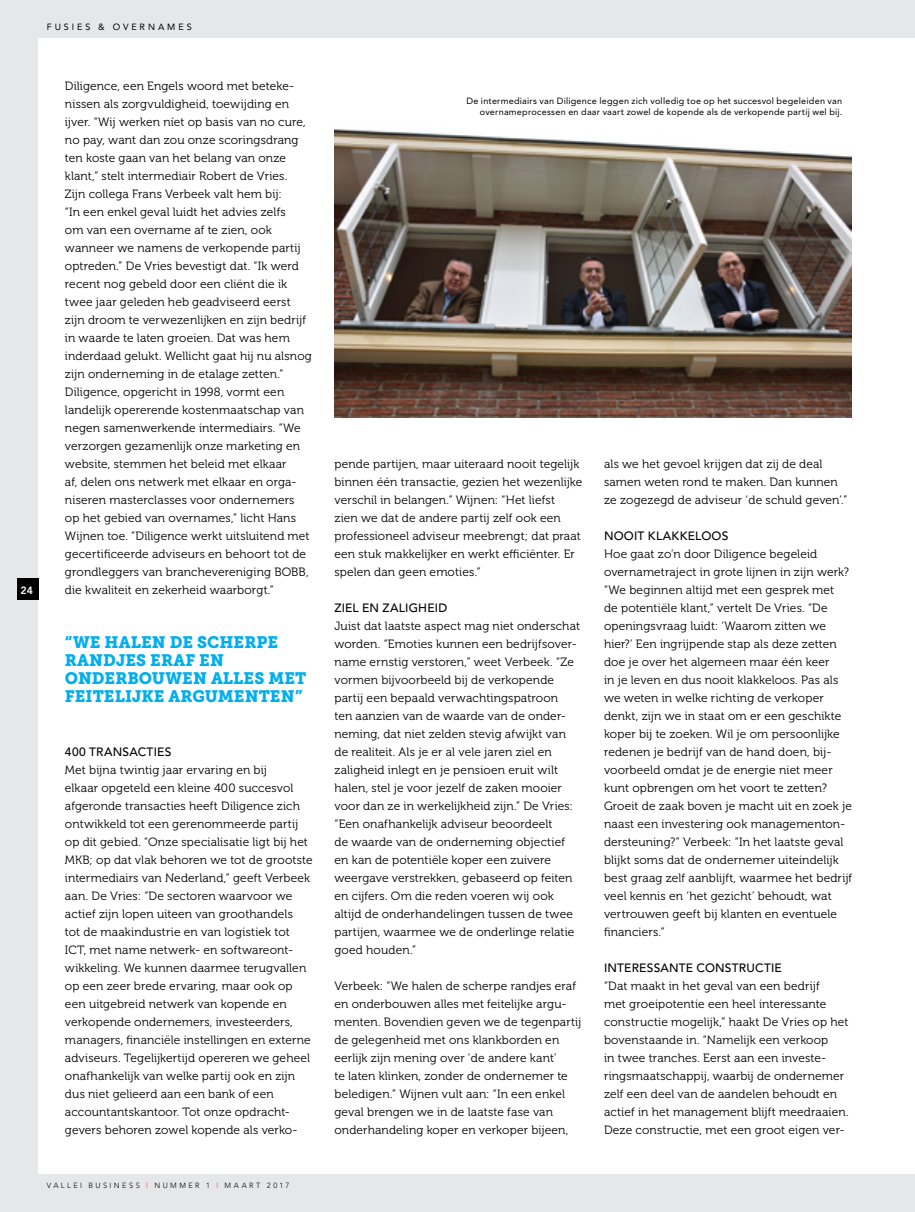
<style>
.page{position:relative;width:915px;height:1212px;background:#fff}
.page>*{position:absolute;margin:0;border:0;box-sizing:border-box;transform-origin:0 0}
.t1{font:16.5px/18px "Museo Slab 900";letter-spacing:.005em;color:#00aeef}
.t2{font:500 13.5px "Avenir";color:#fff}
.t3{font:12px/18px "Museo 300";letter-spacing:.01em;color:#000}
.t4{font:500 12px "Avenir";letter-spacing:.015em;color:#000}
.t5{font:9px/10.8px "Avenir";letter-spacing:.025em;color:#000;text-align:right}
.t6{font:9px "Avenir";letter-spacing:.325em;color:#000}
.t7{font:300 7.5px "Avenir";letter-spacing:.325em;color:#000}
.s1{font-weight:800;font-size:10.5px}
.s2{color:#d71d24}
</style>
<div class="page">
<div style="left:0;top:0;width:914px;height:1212px;background:#e6e7e8"></div>
<div style="left:38px;top:38px;width:876px;height:1136px;background:#fff"></div>
<div style="left:17px;top:578px;width:21px;height:22px;background:#000"></div>
<img style="left:334px;top:129px;width:516px;height:288px">
<p class="t6" style="left:47px;top:22px;width:146px">FUSIES &amp; OVERNAMES</p>
<p class="t2" style="left:18px;top:582px;width:16px">24<span class="s1">24</span></p>
<p class="t3" style="left:65px;top:77px;width:248px">Diligence, een Engels woord met beteke&shy;nissen als zorgvuldigheid, toewijding en ijver. “Wij werken níet op basis van no cure, no pay, want dan zou onze scoringsdrang ten koste gaan van het belang van onze klant,” stelt intermediair Robert de Vries.<br>Zijn collega Frans Verbeek valt hem bij:<br>“In een enkel geval luidt het advies zelfs<br>om van een overname af te zien, ook wanneer we namens de verkopende partij optreden.” De Vries bevestigt dat. “Ik werd recent nog gebeld door een cliënt die ik twee jaar geleden heb geadviseerd eerst zijn droom te verwezenlijken en zijn bedrijf in waarde te laten groeien. Dat was hem inderdaad gelukt. Wellicht gaat hij nu alsnog zijn onderneming in de etalage zetten.” Diligence, opgericht in 1998, vormt een landelijk opererende kostenmaatschap van negen samenwerkende intermediairs. “We verzorgen gezamenlijk onze marketing en website, stemmen het beleid met elkaar<br>af, delen ons netwerk met elkaar en orga&shy;niseren masterclasses voor ondernemers op het gebied van overnames,” licht Hans Wijnen toe. “Diligence werkt uitsluitend met gecertificeerde adviseurs en behoort tot de grondleggers van branchevereniging BOBB, die kwaliteit en zekerheid waarborgt.”</p>
<h1 class="t1" style="left:65px;top:633px;width:243px">“WE HALEN DE SCHERPE<br>RANDJES ERAF EN<br>ONDERBOUWEN ALLES MET<br>FEITELIJKE ARGUMENTEN”</h1>
<p class="t4" style="left:65px;top:745px;width:108px">400 TRANSACTIES</p>
<p class="t3" style="left:65px;top:761px;width:249px">Met bijna twintig jaar ervaring en bij<br>elkaar opgeteld een kleine 400 succesvol afgeronde transacties heeft Diligence zich ontwikkeld tot een gerenommeerde partij op dit gebied. “Onze specialisatie ligt bij het MKB; op dat vlak behoren we tot de grootste intermediairs van Nederland,” geeft Verbeek aan. De Vries: “De sectoren waarvoor we actief zijn lopen uiteen van groothandels<br>tot de maakindustrie en van logistiek tot ICT, met name netwerk- en softwareont&shy;wikkeling. We kunnen daarmee terugvallen op een zeer brede ervaring, maar ook op een uitgebreid netwerk van kopende en verkopende ondernemers, investeerders, managers, financiële instellingen en externe adviseurs. Tegelijkertijd opereren we geheel onafhankelijk van welke partij ook en zijn dus niet gelieerd aan een bank of een accountantskantoor. Tot onze opdracht&shy;gevers behoren zowel kopende als verko-</p>
<p class="t7" style="left:47px;top:1181px;width:244px">VALLEI BUSINESS <span class="s2">|</span> NUMMER 1 <span class="s2">|</span> MAART 2017</p>
<p class="t5" style="left:466px;top:96px;width:377px">De intermediairs van Diligence leggen zich volledig toe op het succesvol begeleiden van overnameprocessen en daar vaart zowel de kopende als de verkopende partij wel bij.</p>
<p class="t3" style="left:334px;top:455px;width:249px">pende partijen, maar uiteraard nooit tegelijk binnen één transactie, gezien het wezenlijke verschil in belangen.” Wijnen: “Het liefst<br>zien we dat de andere partij zelf ook een professioneel adviseur meebrengt; dat praat een stuk makkelijker en werkt efficiënter. Er spelen dan geen emoties.”</p>
<p class="t4" style="left:334px;top:601px;width:114px">ZIEL EN ZALIGHEID</p>
<p class="t3" style="left:334px;top:617px;width:247px">Juist dat laatste aspect mag niet onderschat worden. “Emoties kunnen een bedrijfsover&shy;name ernstig verstoren,” weet Verbeek. “Ze vormen bijvoorbeeld bij de verkopende partij een bepaald verwachtingspatroon<br>ten aanzien van de waarde van de onder&shy;neming, dat niet zelden stevig afwijkt van de realiteit. Als je er al vele jaren ziel en zaligheid inlegt en je pensioen eruit wilt halen, stel je voor jezelf de zaken mooier voor dan ze in werkelijkheid zijn.” De Vries: “Een onafhankelijk adviseur beoordeelt<br>de waarde van de onderneming objectief en kan de potentiële koper een zuivere weergave verstrekken, gebaseerd op feiten en cijfers. Om die reden voeren wij ook altijd de onderhandelingen tussen de twee partijen, waarmee we de onderlinge relatie goed houden.”</p>
<p class="t3" style="left:334px;top:977px;width:248px">Verbeek: “We halen de scherpe randjes eraf en onderbouwen alles met feitelijke argu&shy;menten. Bovendien geven we de tegenpartij de gelegenheid met ons klankborden en eerlijk zijn mening over ‘de andere kant’<br>te laten klinken, zonder de ondernemer te beledigen.” Wijnen vult aan: “In een enkel geval brengen we in de laatste fase van onderhandeling koper en verkoper bijeen,</p>
<p class="t3" style="left:603px;top:455px;width:245px">als we het gevoel krijgen dat zij de deal samen weten rond te maken. Dan kunnen ze zogezegd de adviseur ‘de schuld geven’.”</p>
<p class="t4" style="left:603px;top:529px;width:126px">NOOIT KLAKKELOOS</p>
<p class="t3" style="left:603px;top:545px;width:250px">Hoe gaat zo’n door Diligence begeleid overnametraject in grote lijnen in zijn werk? “We beginnen altijd met een gesprek met<br>de potentiële klant,” vertelt De Vries. “De openingsvraag luidt: ‘Waarom zitten we hier?’ Een ingrijpende stap als deze zetten doe je over het algemeen maar één keer<br>in je leven en dus nooit klakkeloos. Pas als we weten in welke richting de verkoper denkt, zijn we in staat om er een geschikte koper bij te zoeken. Wil je om persoonlijke redenen je bedrijf van de hand doen, bij&shy;voorbeeld omdat je de energie niet meer kunt opbrengen om het voort te zetten?<br>Groeit de zaak boven je macht uit en zoek je naast een investering ook managementon&shy;dersteuning?” Verbeek: “In het laatste geval blijkt soms dat de ondernemer uiteindelijk best graag zelf aanblijft, waarmee het bedrijf veel kennis en ‘het gezicht’ behoudt, wat vertrouwen geeft bij klanten en eventuele financiers.”</p>
<p class="t4" style="left:603px;top:961px;width:179px">INTERESSANTE CONSTRUCTIE</p>
<p class="t3" style="left:603px;top:977px;width:246px">“Dat maakt in het geval van een bedrijf<br>met groeipotentie een heel interessante constructie mogelijk,” haakt De Vries op het bovenstaande in. “Namelijk een verkoop<br>in twee tranches. Eerst aan een investe&shy;ringsmaatschappij, waarbij de ondernemer zelf een deel van de aandelen behoudt en actief in het management blijft meedraaien.<br>Deze constructie, met een groot eigen ver-</p>
</div>
